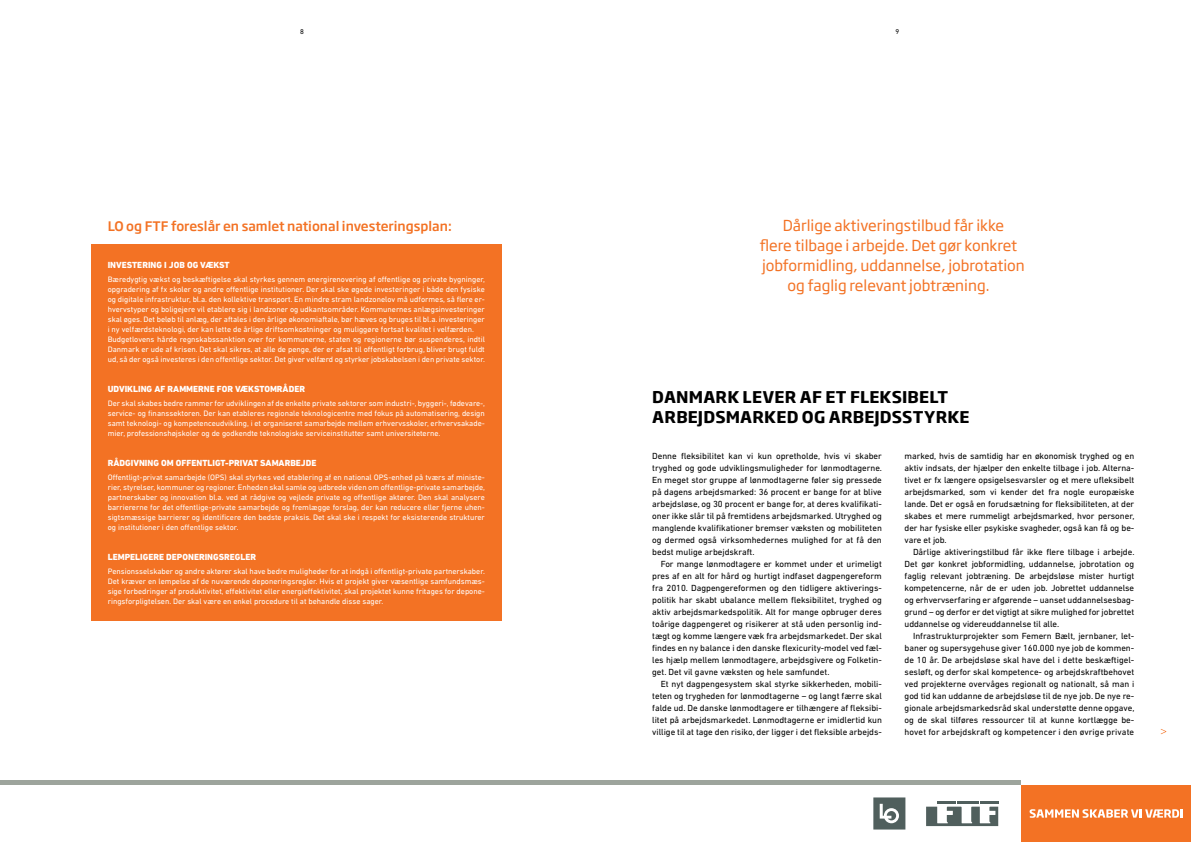
<style>
.page{position:relative;width:1191px;height:842px;background:#fff}
.page>*{position:absolute;margin:0;border:0;box-sizing:border-box;transform-origin:0 0}
.t1{font:700 16px/20px "Soho Gothic Pro";letter-spacing:.015em;color:#000}
.t2{font:15px/20px "Soho Gothic Pro";color:#f37224;text-align:center}
.t3{font:500 13px "Soho Gothic Pro";color:#f37224}
.t4{font:9px/12px "DIN Next LT Pro";color:#000;text-align:justify}
.t5{font:800 9px "DIN Next LT Pro";color:#fff}
.t6{font:8px/10px "DIN Next LT Pro";color:#fff;text-align:justify}
.t7{font:7px "DIN Next LT Pro";color:#000}
</style>
<div class="page">
<div style="left:91px;top:244px;width:410px;height:377px;background:#f37224"></div>
<svg style="left:1160px;top:729px;width:6px;height:5px"></svg>
<hr style="left:0;top:780px;width:1020px;height:4px;background:#9da49c">
<hr style="left:937px;top:801px;width:18px;height:3px;background:#505f5d">
<hr style="left:957px;top:801px;width:21px;height:3px;background:#505f5d">
<hr style="left:979px;top:801px;width:19px;height:3px;background:#505f5d">
<svg style="left:926px;top:807px;width:72px;height:19px"></svg>
<svg style="left:873px;top:797px;width:32px;height:32px"></svg>
<div style="left:1021px;top:785px;width:170px;height:57px;background:#f37224"></div>
<svg style="left:1029px;top:809px;width:153px;height:9px"></svg>
<p class="t7" style="left:300px;top:27px;width:5px">8</p>
<p class="t7" style="left:895px;top:27px;width:5px">9</p>
<h3 class="t3" style="left:108px;top:215px;width:345px">LO og FTF foreslår en samlet national investeringsplan:</h3>
<h2 class="t2" style="left:759px;top:215px;width:267px">Dårlige aktiveringstilbud får ikke<br>flere tilbage i arbejde. Det gør konkret jobformidling, uddannelse, jobrotation og faglig relevant jobtræning.</h2>
<p class="t5" style="left:108px;top:260px;width:30px">INVESTERI</p>
<p class="t5" style="left:151px;top:260px;width:80px">NG I JOB OG VÆKST</p>
<p class="t6" style="left:108px;top:274px;width:379px;text-align:left">Bæredygtig vækst og beskæftigelse skal styrkes gennem energirenovering af offentlige og private bygninger, opgradering af fx skoler og andre offentlige institutioner. Der skal ske øgede investeringer i både den fysiske og digitale infrastruktur, bl.a. den kollektive transport. En mindre stram landzonelov må udformes, så flere er&shy;hvervstyper og boligejere vil etablere sig i landzoner og udkantsområder. Kommunernes anlægsinvesteringer skal øges. Det beløb til anlæg, der aftales i den årlige økonomiaftale, bør hæves og bruges til bl.a. investeringer i ny velfærdsteknologi, der kan lette de årlige driftsomkostninger og muliggøre fortsat kvalitet i velfærden.<br>Budgetlovens hårde regnskabssanktion over for kommunerne, staten og regionerne bør suspenderes, indtil Danmark er ude af krisen. Det skal sikres, at alle de penge, der er afsat til offentligt forbrug, bliver brugt fuldt ud, så der også investeres i den offentlige sektor. Det giver velfærd og styrker jobskabelsen i den private sektor.</p>
<p class="t5" style="left:108px;top:384px;width:188px">UDVIKLI NG AF RAMMERNE FOR VÆKSTOMRÅDER</p>
<p class="t6" style="left:108px;top:398px;width:379px">Der skal skabes bedre rammer for udviklingen af de enkelte private sektorer som industri-, byggeri-, fødevare-, service- og finanssektoren. Der kan etableres regionale teknologicentre med fokus på automatisering, design samt teknologi- og kompetenceudvikling, i et organiseret samarbejde mellem erhvervsskoler, erhvervsakade&shy;mier, professionshøjskoler og de godkendte teknologiske serviceinstitutter samt universiteterne.</p>
<p class="t5" style="left:108px;top:458px;width:178px">RÅDGIVNING OM OFFENTLIGT-PRIVAT SAMARBEJDE</p>
<p class="t6" style="left:108px;top:472px;width:379px">Offentligt-privat samarbejde (OPS) skal styrkes ved etablering af en national OPS-enhed på tværs af ministe&shy;rier, styrelser, kommuner og regioner. Enheden skal samle og udbrede viden om offentlige-private samarbejde, partnerskaber og innovation bl.a. ved at rådgive og vejlede private og offentlige aktører. Den skal analysere barriererne for det offentlige-private samarbejde og fremlægge forslag, der kan reducere eller fjerne uhen&shy;sigtsmæssige barrierer og identificere den bedste praksis. Det skal ske i respekt for eksisterende strukturer og institutioner i den offentlige sektor.</p>
<p class="t5" style="left:108px;top:552px;width:47px">LEMPELIGERE</p>
<p class="t5" style="left:166px;top:552px;width:81px">DEPONERINGSREGLER</p>
<p class="t6" style="left:108px;top:566px;width:379px">Pensionsselskaber og andre aktører skal have bedre muligheder for at indgå i offentligt-private partnerskaber.<br>Det kræver en lempelse af de nuværende deponeringsregler. Hvis et projekt giver væsentlige samfundsmæs&shy;sige forbedringer af produktivitet, effektivitet eller energieffektivitet, skal projektet kunne fritages for depone&shy;ringsforpligtelsen. Der skal være en enkel procedure til at behandle disse sager.</p>
<h1 class="t1" style="left:652px;top:386px;width:319px">DANMARK LEVER AF ET FLEKSIBELT<br>ARBEJDSMARKED OG ARBEJDSSTYRKE</h1>
<p class="t4" style="left:904px;top:450px;width:231px">marked, hvis de samtidig har en økonomisk tryghed og en aktiv indsats, der hjælper den enkelte tilbage i job. Alterna&shy;tivet er fx længere opsigelsesvarsler og et mere ufleksibelt arbejdsmarked, som vi kender det fra nogle europæiske lande. Det er også en forudsætning for fleksibiliteten, at der skabes et mere rummeligt arbejdsmarked, hvor personer, der har fysiske eller psykiske svagheder, også kan få og be&shy;vare et job.</p>
<p class="t4" style="left:904px;top:546px;width:231px;text-indent:9px">Dårlige aktiveringstilbud får ikke flere tilbage i arbejde.<br>Det gør konkret jobformidling, uddannelse, jobrotation og faglig relevant jobtræning. De arbejdsløse mister hurtigt kompetencerne, når de er uden job. Jobrettet uddannelse og erhvervserfaring er afgørende – uanset uddannelsesbag&shy;grund – og derfor er det vigtigt at sikre mulighed for jobrettet uddannelse og videreuddannelse til alle.</p>
<p class="t4" style="left:904px;top:630px;width:231px;text-indent:9px">Infrastrukturprojekter som Femern Bælt, jernbaner, let&shy;baner og supersygehuse giver 160.000 nye job de kommen&shy;de 10 år. De arbejdsløse skal have del i dette beskæftigel&shy;sesløft, og derfor skal kompetence- og arbejdskraftbehovet ved projekterne overvåges regionalt og nationalt, så man i god tid kan uddanne de arbejdsløse til de nye job. De nye re&shy;gionale arbejdsmarkedsråd skal understøtte denne opgave, og de skal tilføres ressourcer til at kunne kortlægge be&shy;hovet for arbejdskraft og kompetencer i den øvrige private</p>
<p class="t4" style="left:652px;top:450px;width:231px">Denne fleksibilitet kan vi kun opretholde, hvis vi skaber tryghed og gode udviklingsmuligheder for lønmodtagerne.<br>En meget stor gruppe af lønmodtagerne føler sig pressede på dagens arbejdsmarked: 36 procent er bange for at blive arbejdsløse, og 30 procent er bange for, at deres kvalifikati&shy;oner ikke slår til på fremtidens arbejdsmarked. Utryghed og manglende kvalifikationer bremser væksten og mobiliteten og dermed også virksomhedernes mulighed for at få den bedst mulige arbejdskraft.</p>
<p class="t4" style="left:652px;top:558px;width:231px;text-indent:9px">For mange lønmodtagere er kommet under et urimeligt pres af en alt for hård og hurtigt indfaset dagpengereform fra 2010. Dagpengereformen og den tidligere aktiverings&shy;politik har skabt ubalance mellem fleksibilitet, tryghed og aktiv arbejdsmarkedspolitik. Alt for mange opbruger deres toårige dagpengeret og risikerer at stå uden personlig ind&shy;tægt og komme længere væk fra arbejdsmarkedet. Der skal findes en ny balance i den danske flexicurity-model ved fæl&shy;les hjælp mellem lønmodtagere, arbejdsgivere og Folketin&shy;get. Det vil gavne væksten og hele samfundet.</p>
<p class="t4" style="left:652px;top:678px;width:231px;text-indent:9px">Et nyt dagpengesystem skal styrke sikkerheden, mobili&shy;teten og trygheden for lønmodtagerne – og langt færre skal falde ud. De danske lønmodtagere er tilhængere af fleksibi&shy;litet på arbejdsmarkedet. Lønmodtagerne er imidlertid kun villige til at tage den risiko, der ligger i det fleksible arbejds-</p>
</div>
